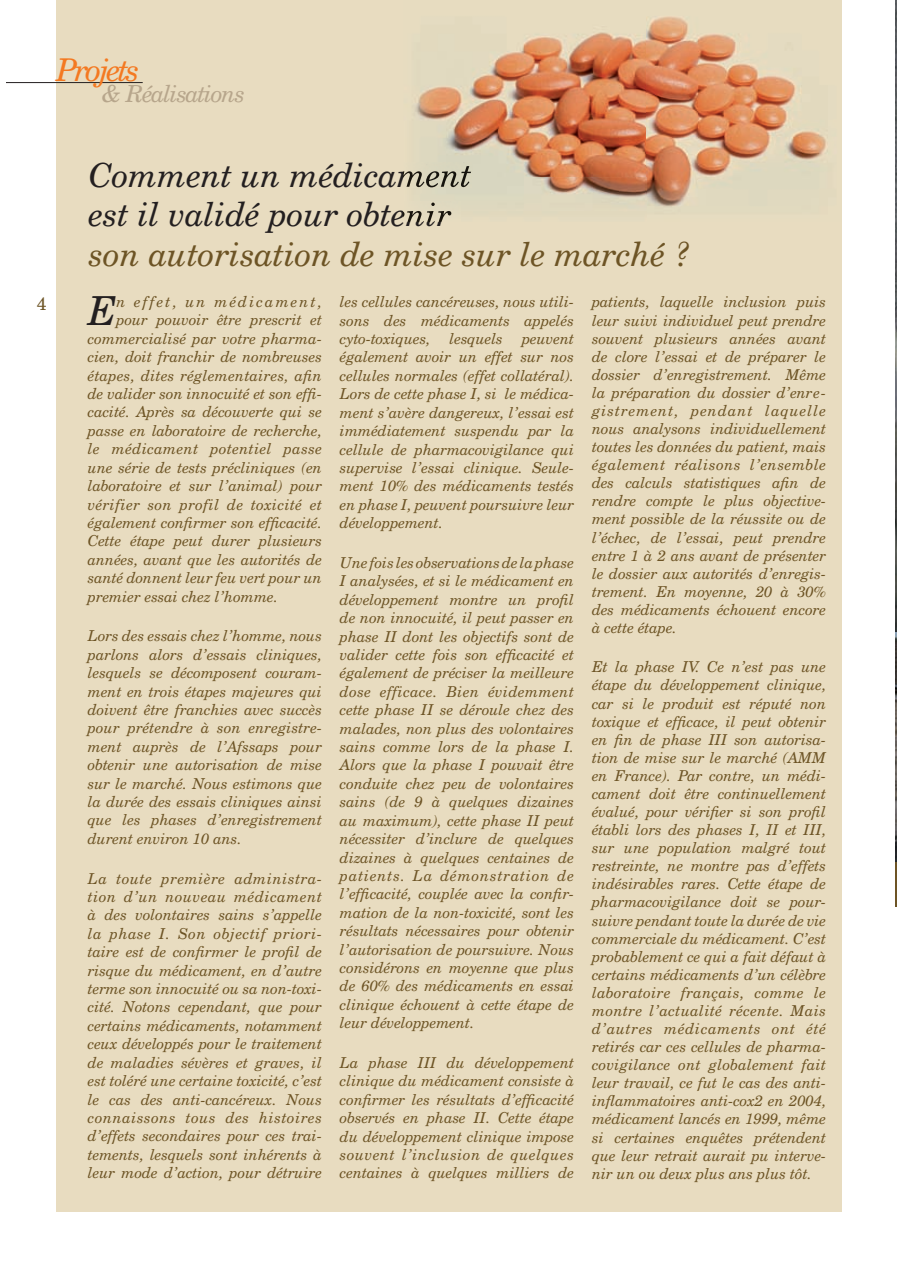
<style>
.page{position:relative;width:897px;height:1267px;background:#fff}
.page>*{position:absolute;margin:0;border:0;box-sizing:border-box;transform-origin:0 0}
.t1{font:italic 33px/39.6px "Century Schoolbook BT";color:#231f20}
.t2{font:italic 33px "Century Schoolbook BT";color:#6d5425}
.t3{font:italic 31.35px "Century Schoolbook BT";letter-spacing:-.08em;color:#f47921}
.t4{font:italic 23.55px "Century Schoolbook BT";letter-spacing:-.05em;color:#b7a68c}
.t5{font:18px "Century Schoolbook BT";color:#6d5425}
.t6{font:italic 15px/18.5px "Century Schoolbook BT";color:#6d5425;text-align:justify}
.t7{font:italic 15px "Century Schoolbook BT";letter-spacing:.03em;color:#6d5425}
.t8{font:italic 15px "Century Schoolbook BT";letter-spacing:.02em;color:#6d5425}
.t9{font:italic 15px "Century Schoolbook BT";letter-spacing:.14em;color:#6d5425}
.s1{font-style:italic;font-size:39.9px;color:#231f20}
</style>
<div class="page">
<img style="left:895px;top:3px;width:1px;height:859px">
<div style="left:56px;top:0;width:785px;height:1211px;background:#e8dcc0"></div>
<hr style="left:6px;top:82px;width:137px;height:1px;background:#231f20">
<img style="left:414px;top:17px;width:414px;height:192px">
<img style="left:403px;top:162px;width:68px;height:25px">
<img style="left:407px;top:201px;width:53px;height:21px">
<img style="left:403px;top:202px;width:57px;height:19px">
<hr style="left:895px;top:862px;width:1px;height:44px;background:#6d5425">
<h2 class="t3" style="left:56px;top:50px;width:85px">Projets</h2>
<h3 class="t4" style="left:101px;top:79px;width:145px">&amp; Réalisations</h3>
<h1 class="t1" style="left:89px;top:155px;width:384px">Comment un médicament est il validé pour obtenir</h1>
<h1 class="t2" style="left:89px;top:234px;width:603px">son autorisation de mise sur le marché ?</h1>
<p class="t5" style="left:37px;top:292px;width:81px">4 <span class="s1">E</span></p>
<p class="t9" style="left:116px;top:293px;width:207px">n effet, un médicament,</p>
<p class="t6" style="left:116px;top:310px;width:207px">pour pouvoir être prescrit et</p>
<p class="t6" style="left:88px;top:329px;width:235px">commercialisé par votre pharma-</p>
<p class="t6" style="left:88px;top:347px;width:235px">cien, doit franchir de nombreuses</p>
<p class="t8" style="left:88px;top:366px;width:235px">étapes, dites réglementaires, afin</p>
<p class="t6" style="left:88px;top:384px;width:235px">de valider son innocuité et son effi-</p>
<p class="t6" style="left:88px;top:402px;width:235px">cacité. Après sa découverte qui se</p>
<p class="t6" style="left:88px;top:421px;width:235px">passe en laboratoire de recherche,</p>
<p class="t7" style="left:88px;top:439px;width:235px">le médicament potentiel passe</p>
<p class="t6" style="left:88px;top:458px;width:235px">une série de tests précliniques (en</p>
<p class="t6" style="left:88px;top:476px;width:235px">laboratoire et sur l’animal) pour</p>
<p class="t7" style="left:88px;top:495px;width:235px">vérifier son profil de toxicité et</p>
<p class="t6" style="left:88px;top:513px;width:235px">également confirmer son efficacité.</p>
<p class="t6" style="left:88px;top:531px;width:235px">Cette étape peut durer plusieurs</p>
<p class="t6" style="left:88px;top:550px;width:235px">années, avant que les autorités de</p>
<p class="t6" style="left:88px;top:568px;width:235px">santé donnent leur feu vert pour un</p>
<p class="t6" style="left:88px;top:587px;width:191px">premier essai chez l’homme.</p>
<p class="t6" style="left:88px;top:626px;width:235px">Lors des essais chez l’homme, nous parlons alors d’essais cliniques, lesquels se décomposent couram&shy;ment en trois étapes majeures qui doivent être franchies avec succès pour prétendre à son enregistre&shy;ment auprès de l’Afssaps pour obtenir une autorisation de mise sur le marché. Nous estimons que la durée des essais cliniques ainsi que les phases d’enregistrement durent environ 10 ans.</p>
<p class="t6" style="left:88px;top:868px;width:235px">La toute première administra&shy;tion d’un nouveau médicament à des volontaires sains s’appelle la phase I. Son objectif priori&shy;taire est de confirmer le profil de risque du médicament, en d’autre terme son innocuité ou sa non-toxi&shy;cité. Notons cependant, que pour certains médicaments, notamment ceux développés pour le traitement de maladies sévères et graves, il est toléré une certaine toxicité, c’est le cas des anti-cancéreux. Nous connaissons tous des histoires d’effets secondaires pour ces trai&shy;tements, lesquels sont inhérents à leur mode d’action, pour détruire</p>
<p class="t6" style="left:340px;top:292px;width:235px">les cellules cancéreuses, nous utili&shy;sons des médicaments appelés cyto-toxiques,</p>
<p class="t6" style="left:449px;top:329px;width:55px">lesquels</p>
<p class="t6" style="left:340px;top:329px;width:235px;text-indent:182px">peuvent également avoir un effet sur nos cellules normales (effet collatéral).<br>Lors de cette phase I, si le médica&shy;ment s’avère dangereux, l’essai est immédiatement suspendu par la cellule de pharmacovigilance qui supervise l’essai clinique. Seule&shy;ment 10% des médicaments testés en phase I, peuvent poursuivre leur développement.</p>
<p class="t6" style="left:340px;top:553px;width:235px">Une fois les observations de la phase I analysées, et si le médicament en développement montre un profil de non innocuité, il peut passer en phase II dont les objectifs sont de valider cette fois son efficacité et également de préciser la meilleure dose efficace. Bien évidemment cette phase II se déroule chez des malades, non plus des volontaires sains comme lors de la phase I.<br>Alors que la phase I pouvait être conduite chez peu de volontaires sains (de 9 à quelques dizaines au maximum), cette phase II peut nécessiter d’inclure de quelques dizaines à quelques centaines de patients. La démonstration de l’efficacité, couplée avec la confir&shy;mation de la non-toxicité, sont les résultats nécessaires pour obtenir l’autorisation de poursuivre. Nous considérons en moyenne que plus de 60% des médicaments en essai clinique échouent à cette étape de leur développement.</p>
<p class="t6" style="left:340px;top:1053px;width:235px">La phase III du développement clinique du médicament consiste à confirmer les résultats d’efficacité observés en phase II. Cette étape du développement clinique impose souvent l’inclusion de quelques centaines à quelques milliers de</p>
<p class="t6" style="left:592px;top:293px;width:235px;line-height:18px">patients, laquelle inclusion puis leur suivi individuel peut prendre souvent plusieurs années avant de clore l’essai et de préparer le dossier d’enregistrement. Même la préparation du dossier d’enre&shy;gistrement, pendant laquelle nous analysons individuellement toutes les données du patient, mais également réalisons l’ensemble des calculs statistiques afin de rendre compte le plus objective&shy;ment possible de la réussite ou de l’échec, de l’essai, peut prendre entre 1 à 2 ans avant de présenter le dossier aux autorités d’enregis&shy;trement. En moyenne, 20 à 30% des médicaments échouent encore à cette étape.</p>
<p class="t6" style="left:592px;top:657px;width:235px">Et la phase IV. Ce n’est pas une étape du développement clinique, car si le produit est réputé non toxique et efficace, il peut obtenir en fin de phase III son autorisa&shy;tion de mise sur le marché (AMM en France). Par contre, un médi&shy;cament doit être continuellement évalué, pour vérifier si son profil établi lors des phases I, II et III, sur une population malgré tout restreinte, ne montre pas d’effets indésirables rares. Cette étape de pharmacovigilance doit se pour&shy;suivre pendant toute la durée de vie commerciale du médicament. C’est probablement ce qui a fait défaut à certains médicaments d’un célèbre laboratoire français, comme le montre l’actualité récente. Mais d’autres médicaments ont été retirés car ces cellules de pharma&shy;covigilance ont globalement fait leur travail, ce fut le cas des anti&shy;inflammatoires anti-cox2 en 2004, médicament lancés en 1999, même si certaines enquêtes prétendent que leur retrait aurait pu interve&shy;nir un ou deux plus ans plus tôt.</p>
</div>
